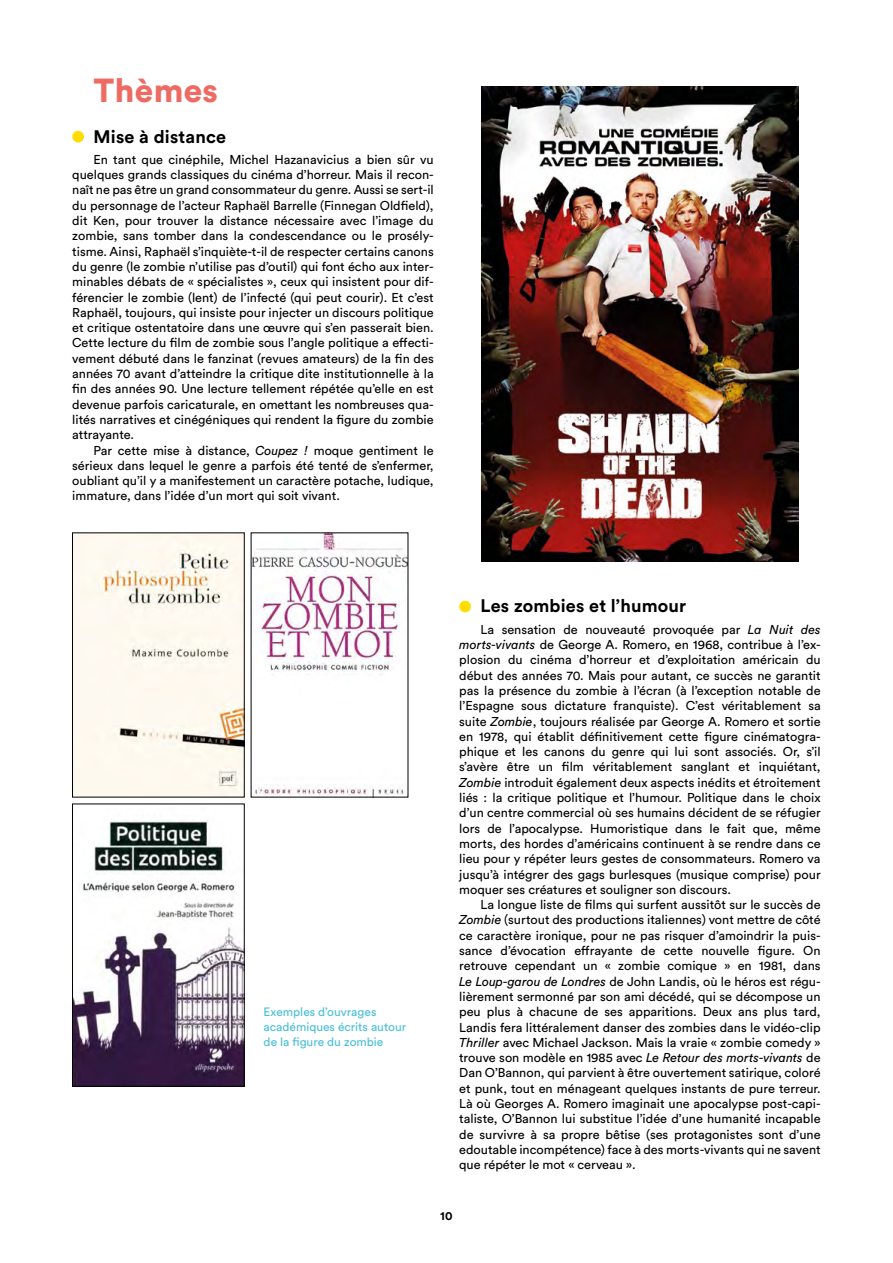
<style>
.page{position:relative;width:893px;height:1263px;background:#fff}
.page>*{position:absolute;margin:0;border:0;box-sizing:border-box;transform-origin:0 0}
.t1{font:900 33px "Circular Std";letter-spacing:.01em;color:#ed6b62}
.t2{font:700 18px "Circular Std";letter-spacing:.01em;color:#000}
.t3{font:12.75px/15.3px "Circular Std";color:#000;text-align:justify}
.t4{font:12px/15px "Circular Std";color:#49bed8}
.t5{font:700 12px "Circular Std";color:#000}
.s1{font-style:italic}
</style>
<div class="page">
<div style="left:72px;top:131px;width:12px;height:11px;background:#fd0;border-radius:50%"></div>
<div style="left:459px;top:601px;width:12px;height:11px;background:#fd0;border-radius:50%"></div>
<img style="left:481px;top:86px;width:317px;height:476px">
<img style="left:74px;top:535px;width:168px;height:260px">
<div style="left:72px;top:533px;width:172px;height:264px;border:1px solid #000"></div>
<img style="left:253px;top:535px;width:153px;height:260px">
<img style="left:74px;top:819px;width:168px;height:265px">
<div style="left:72px;top:804px;width:172px;height:282px;border:1px solid #000"></div>
<h1 class="t1" style="left:94px;top:68px;width:126px">Thèmes</h1>
<h2 class="t2" style="left:94px;top:125px;width:134px">Mise à distance</h2>
<p class="t3" style="left:72px;top:152px;width:363px;text-indent:21px">En tant que cinéphile, Michel Hazanavicius a bien sûr vu quelques grands classiques du cinéma d’horreur. Mais il recon&shy;naît ne pas être un grand consommateur du genre. Aussi se sert-il du personnage de l’acteur Raphaël Barrelle (Finnegan Oldfield), dit Ken, pour trouver la distance nécessaire avec l’image du zombie, sans tomber dans la condescendance ou le prosély&shy;tisme. Ainsi, Raphaël s’inquiète-t-il de respecter certains canons du genre (le zombie n’utilise pas d’outil) qui font écho aux inter&shy;minables débats de « spécialistes », ceux qui insistent pour dif&shy;férencier le zombie (lent) de l’infecté (qui peut courir). Et c’est Raphaël, toujours, qui insiste pour injecter un discours politique et critique ostentatoire dans une œuvre qui s’en passerait bien.<br>Cette lecture du film de zombie sous l’angle politique a effecti&shy;vement débuté dans le fanzinat (revues amateurs) de la fin des années 70 avant d’atteindre la critique dite institutionnelle à la fin des années 90. Une lecture tellement répétée qu’elle en est devenue parfois caricaturale, en omettant les nombreuses qua&shy;lités narratives et cinégéniques qui rendent la figure du zombie attrayante.</p>
<p class="t3" style="left:72px;top:442px;width:363px;text-indent:21px">Par cette mise à distance, <span class="s1">Coupez !</span> moque gentiment le sérieux dans lequel le genre a parfois été tenté de s’enfermer, oubliant qu’il y a manifestement un caractère potache, ludique, immature, dans l’idée d’un mort qui soit vivant.</p>
<p class="t4" style="left:264px;top:1004px;width:144px">Exemples d’ouvrages académiques écrits autour de la figure du zombie</p>
<h2 class="t2" style="left:480px;top:594px;width:207px">Les zombies et l’humour</h2>
<p class="t3" style="left:459px;top:621px;width:363px;text-indent:21px">La sensation de nouveauté provoquée par <span class="s1">La Nuit des morts-vivants</span> de George A. Romero, en 1968, contribue à l’ex&shy;plosion du cinéma d’horreur et d’exploitation américain du début des années 70. Mais pour autant, ce succès ne garantit pas la présence du zombie à l’écran (à l’exception notable de l’Espagne sous dictature franquiste). C’est véritablement sa suite <span class="s1">Zombie</span>, toujours réalisée par George A. Romero et sortie en 1978, qui établit définitivement cette figure cinématogra&shy;phique et les canons du genre qui lui sont associés. Or, s’il s’avère être un film véritablement sanglant et inquiétant, <span class="s1">Zombie</span> introduit également deux aspects inédits et étroitement liés : la critique politique et l’humour. Politique dans le choix d’un centre commercial où ses humains décident de se réfugier lors de l’apocalypse. Humoristique dans le fait que, même morts, des hordes d’américains continuent à se rendre dans ce lieu pour y répéter leurs gestes de consommateurs. Romero va jusqu’à intégrer des gags burlesques (musique comprise) pour moquer ses créatures et souligner son discours.</p>
<p class="t3" style="left:459px;top:897px;width:363px;text-indent:21px">La longue liste de films qui surfent aussitôt sur le succès de <span class="s1">Zombie</span> (surtout des productions italiennes) vont mettre de côté ce caractère ironique, pour ne pas risquer d’amoindrir la puis&shy;sance d’évocation effrayante de cette nouvelle figure. On retrouve cependant un « zombie comique » en 1981, dans <span class="s1">Le Loup-garou de Londres</span> de John Landis, où le héros est régu&shy;lièrement sermonné par son ami décédé, qui se décompose un peu plus à chacune de ses apparitions. Deux ans plus tard, Landis fera littéralement danser des zombies dans le vidéo-clip <span class="s1">Thriller</span> avec Michael Jackson. Mais la vraie « zombie comedy » trouve son modèle en 1985 avec <span class="s1">Le Retour des morts-vivants</span> de Dan O’Bannon, qui parvient à être ouvertement satirique, coloré et punk, tout en ménageant quelques instants de pure terreur.<br>Là où Georges A. Romero imaginait une apocalypse post-capi&shy;taliste, O’Bannon lui substitue l’idée d’une humanité incapable de survivre à sa propre bêtise (ses protagonistes sont d’une edoutable incompétence) face à des morts-vivants qui ne savent que répéter le mot « cerveau ».</p>
<p class="t5" style="left:440px;top:1208px;width:14px">10</p>
</div>
